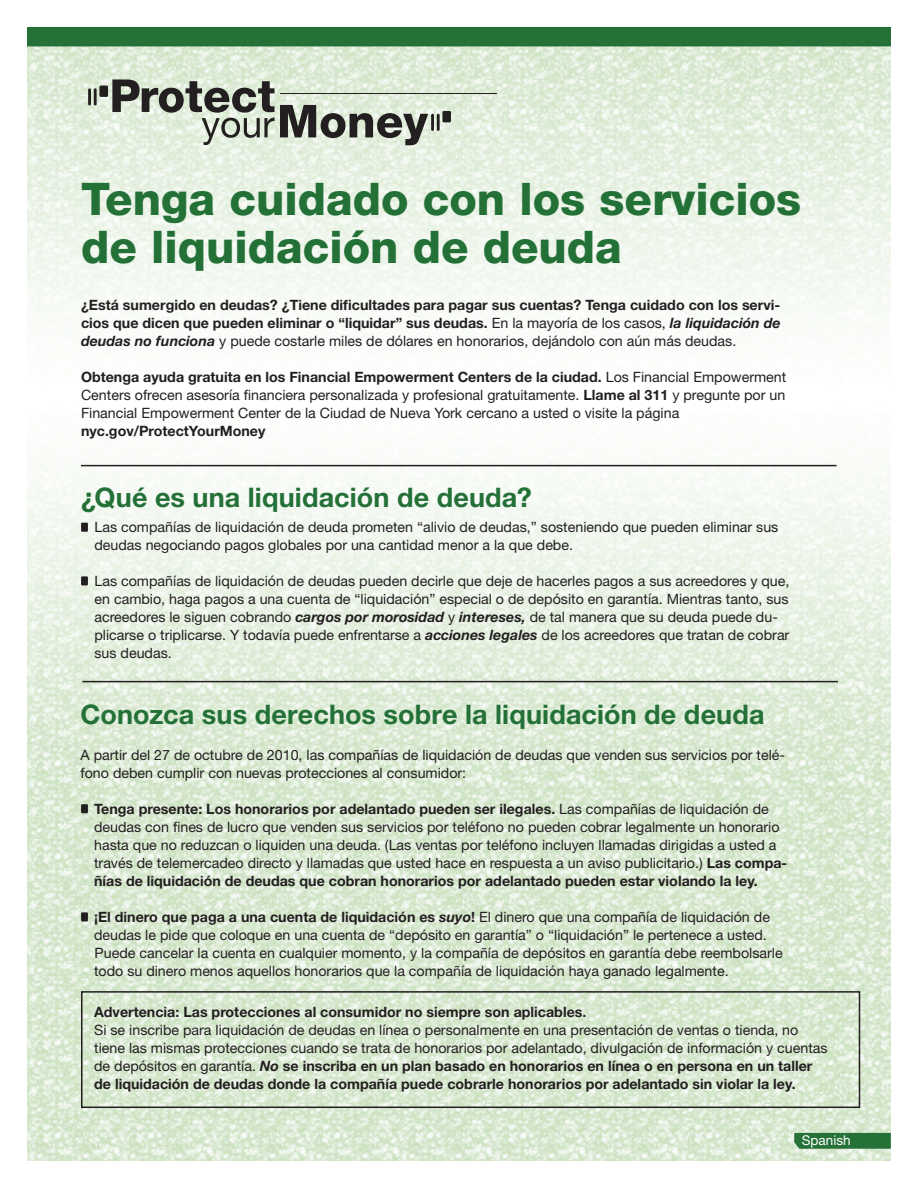
<style>
.page{position:relative;width:918px;height:1188px;background:#fff}
.page>*{position:absolute;margin:0;border:0;box-sizing:border-box;transform-origin:0 0}
.t1{font:800 45px/48px "Helvetica Neue LT Std";color:#247138}
.t2{font:700 27px "Helvetica Neue LT Std";letter-spacing:.005em;color:#247138}
.t3{font:14.25px/18px "Helvetica Neue LT Std";color:#231f20}
.t4{font:700 14.25px/18px "Helvetica Neue LT Std";color:#231f20;text-align:justify}
.t5{font:13.5px "Helvetica Neue LT Std";color:#fff}
.s1{font-weight:400}
.s2{font-style:italic}
.s3{font-weight:700}
.s4{font-weight:700;font-style:italic}
</style>
<div class="page">
<img style="left:27px;top:27px;width:864px;height:1134px">
<div style="left:81px;top:991px;width:779px;height:117px;border:2px solid #231f20"></div>
<hr style="left:81px;top:465px;width:756px;height:1px;background:#231f20">
<hr style="left:82px;top:681px;width:756px;height:1px;background:#231f20">
<svg style="left:88px;top:80px;width:363px;height:65px;background:#b1b9ac"></svg>
<hr style="left:280px;top:93px;width:216px;height:1px;background:#231f20">
<svg style="left:81px;top:523px;width:7px;height:9px"></svg>
<svg style="left:81px;top:576px;width:7px;height:9px"></svg>
<svg style="left:81px;top:804px;width:7px;height:9px"></svg>
<svg style="left:81px;top:912px;width:7px;height:9px"></svg>
<svg style="left:794px;top:1133px;width:97px;height:16px;background:#2b743c"></svg>
<p class="t1" style="left:81px;top:175px;width:722px">Tenga cuidado con los servicios de liquidación de deuda</p>
<p class="t4" style="left:81px;top:296px;width:701px">¿Está sumergido en deudas? ¿Tiene dificultades para pagar sus cuentas? Tenga cuidado con los servi&shy;cios que dicen que pueden eliminar o “liquidar” sus deudas. <span class="s1">En la mayoría de los casos,</span> <span class="s2">la liquidación de deudas no funciona</span> <span class="s1">y puede costarle miles de dólares en honorarios, dejándolo con aún más deudas.</span></p>
<p class="t3" style="left:81px;top:368px;width:707px;text-align:justify"><span class="s3">Obtenga ayuda gratuita en los Financial Empowerment Centers de la ciudad.</span> Los Financial Empowerment Centers ofrecen asesoría financiera personalizada y profesional gratuitamente. <span class="s3">Llame al 311</span> y pregunte por un Financial Empowerment Center de la Ciudad de Nueva York cercano a usted o visite la página</p>
<p class="t4" style="left:81px;top:422px;width:186px">nyc.gov/ProtectYourMoney</p>
<p class="t2" style="left:81px;top:480px;width:452px">¿Qué es una liquidación de deuda?</p>
<p class="t3" style="left:94px;top:518px;width:685px;text-indent:-14px">• Las compañías de liquidación de deuda prometen “alivio de deudas,” sosteniendo que pueden eliminar sus deudas negociando pagos globales por una cantidad menor a la que debe.</p>
<p class="t3" style="left:94px;top:572px;width:696px;text-indent:-14px">• Las compañías de liquidación de deudas pueden decirle que deje de hacerles pagos a sus acreedores y que, en cambio, haga pagos a una cuenta de “liquidación” especial o de depósito en garantía. Mientras tanto, sus acreedores le siguen cobrando <span class="s4">cargos por morosidad</span> y <span class="s4">intereses,</span> de tal manera que su deuda puede du&shy;plicarse o triplicarse. Y todavía puede enfrentarse a <span class="s4">acciones legales</span> de los acreedores que tratan de cobrar sus deudas.</p>
<p class="t2" style="left:81px;top:697px;width:686px">Conozca sus derechos sobre la liquidación de deuda</p>
<p class="t3" style="left:81px;top:746px;width:706px">A partir del 27 de octubre de 2010, las compañías de liquidación de deudas que venden sus servicios por telé&shy;fono deben cumplir con nuevas protecciones al consumidor:</p>
<p class="t3" style="left:94px;top:800px;width:695px;text-indent:-14px">• <span class="s3">Tenga presente: Los honorarios por adelantado pueden ser ilegales.</span> Las compañías de liquidación de deudas con fines de lucro que venden sus servicios por teléfono no pueden cobrar legalmente un honorario hasta que no reduzcan o liquiden una deuda. (Las ventas por teléfono incluyen llamadas dirigidas a usted a través de telemercadeo directo y llamadas que usted hace en respuesta a un aviso publicitario.) <span class="s3">Las compa&shy;ñías de liquidación de deudas que cobran honorarios por adelantado pueden estar violando la ley.</span></p>
<p class="t3" style="left:81px;top:908px;width:691px;text-align:right">• <span class="s3">¡El dinero que paga a una cuenta de liquidación es</span> <span class="s4">suyo</span><span class="s3">!</span> El dinero que una compañía de liquidación de deudas le pide que coloque en una cuenta de “depósito en garantía” o “liquidación” le pertenece a usted.</p>
<p class="t3" style="left:94px;top:944px;width:690px">Puede cancelar la cuenta en cualquier momento, y la compañía de depósitos en garantía debe reembolsarle todo su dinero menos aquellos honorarios que la compañía de liquidación haya ganado legalmente.</p>
<p class="t4" style="left:94px;top:1003px;width:494px">Advertencia: Las protecciones al consumidor no siempre son aplicables.</p>
<p class="t3" style="left:94px;top:1021px;width:735px">Si se inscribe para liquidación de deudas en línea o personalmente en una presentación de ventas o tienda, no tiene las mismas protecciones cuando se trata de honorarios por adelantado, divulgación de información y cuentas de depósitos en garantía. <span class="s4">No</span> <span class="s3">se inscriba en un plan basado en honorarios en línea o en persona en un taller de liquidación de deudas donde la compañía puede cobrarle honorarios por adelantado sin violar la ley.</span></p>
<p class="t5" style="left:802px;top:1132px;width:50px">Spanish</p>
</div>
